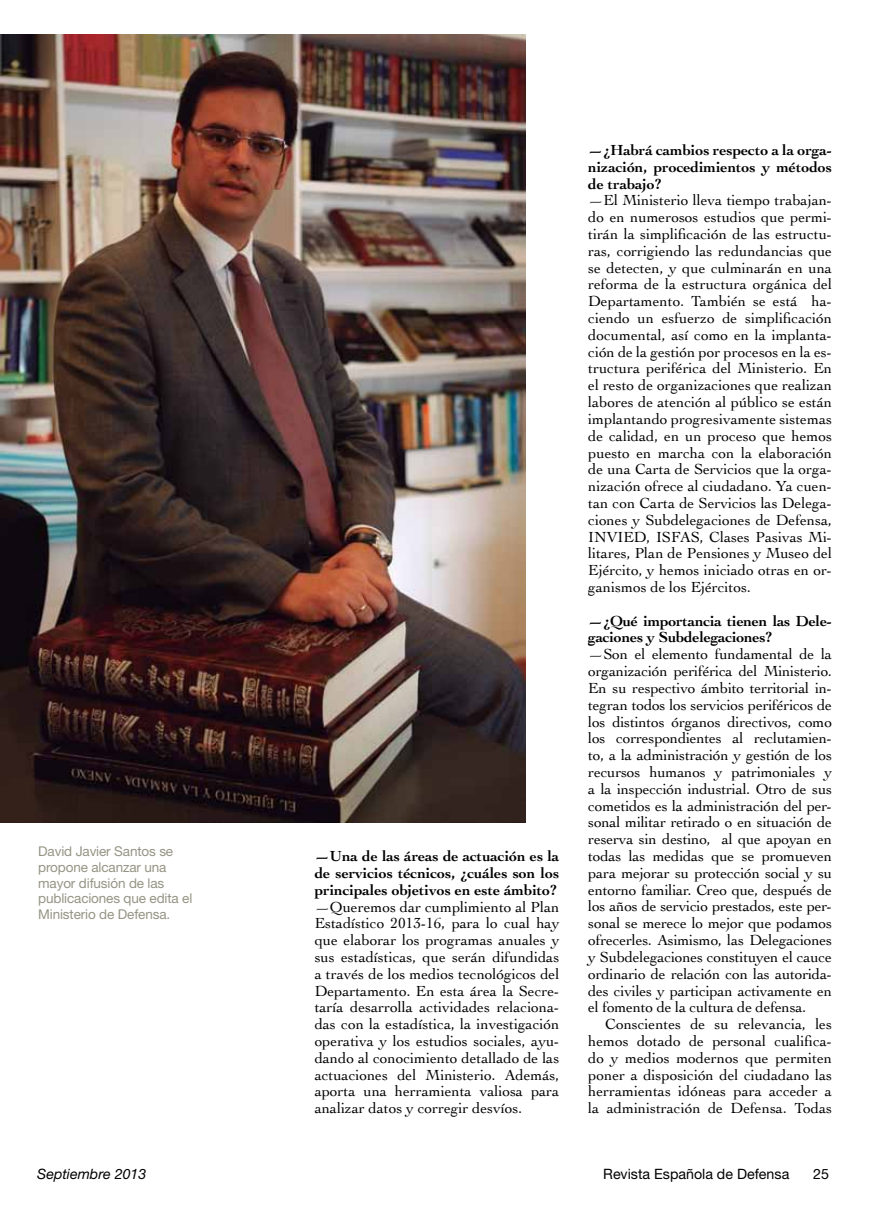
<style>
.page{position:relative;width:893px;height:1217px;background:#fff}
.page>*{position:absolute;margin:0;border:0;box-sizing:border-box;transform-origin:0 0}
.t1{font:15.3px/16.8px "Cochin";color:#000;text-align:justify}
.t2{font:700 15.3px/16.8px "Cochin";color:#000;text-align:justify}
.t3{font:14.25px "Helvetica Neue";color:#000}
.t4{font:italic 14.25px "Helvetica Neue";color:#000}
.t5{font:13.5px/15.8px "Helvetica Neue";letter-spacing:-.01em;color:#959484}
</style>
<div class="page">
<img style="left:0;top:35px;width:525px;height:787px">
<p class="t5" style="left:38px;top:843px;width:156px">David Javier Santos se propone alcanzar una mayor difusión de las publicaciones que edita el<br>Ministerio de Defensa.</p>
<p class="t2" style="left:315px;top:846px;width:246px">—Una de las áreas de actuación es la de servicios técnicos, ¿cuáles son los principales objetivos en este ámbito?</p>
<p class="t1" style="left:315px;top:897px;width:246px">—Queremos dar cumplimiento al Plan Estadístico 2013-16, para lo cual hay que elaborar los programas anuales y sus estadísticas, que serán difundidas a través de los medios tecnológicos del Departamento. En esta área la Secre&shy;taría desarrolla actividades relaciona&shy;das con la estadística, la investigación operativa y los estudios sociales, ayu&shy;dando al conocimiento detallado de las actuaciones del Ministerio. Además, aporta una herramienta valiosa para analizar datos y corregir desvíos.</p>
<p class="t2" style="left:588px;top:141px;width:245px">—¿Habrá cambios respecto a la orga&shy;nización, procedimientos y métodos de trabajo?</p>
<p class="t1" style="left:588px;top:191px;width:245px">—El Ministerio lleva tiempo trabajan&shy;do en numerosos estudios que permi&shy;tirán la simplificación de las estructu&shy;ras, corrigiendo las redundancias que se detecten, y que culminarán en una reforma de la estructura orgánica del Departamento. También se está ha&shy;ciendo un esfuerzo de simplificación documental, así como en la implanta&shy;ción de la gestión por procesos en la es&shy;tructura periférica del Ministerio. En el resto de organizaciones que realizan labores de atención al público se están implantando progresivamente sistemas de calidad, en un proceso que hemos puesto en marcha con la elaboración de una Carta de Servicios que la orga&shy;nización ofrece al ciudadano. Ya cuen&shy;tan con Carta de Servicios las Delega&shy;ciones y Subdelegaciones de Defensa, INVIED, ISFAS, Clases Pasivas Mi&shy;litares, Plan de Pensiones y Museo del Ejército, y hemos iniciado otras en or&shy;ganismos de los Ejércitos.</p>
<p class="t2" style="left:588px;top:611px;width:245px">—¿Qué importancia tienen las Dele&shy;gaciones y Subdelegaciones?</p>
<p class="t1" style="left:588px;top:645px;width:245px">—Son el elemento fundamental de la organización periférica del Ministerio.<br>En su respectivo ámbito territorial in&shy;tegran todos los servicios periféricos de los distintos órganos directivos, como los correspondientes al reclutamien&shy;to, a la administración y gestión de los recursos humanos y patrimoniales y a la inspección industrial. Otro de sus cometidos es la administración del per&shy;sonal militar retirado o en situación de reserva sin destino, al que apoyan en todas las medidas que se promueven para mejorar su protección social y su entorno familiar. Creo que, después de los años de servicio prestados, este per&shy;sonal se merece lo mejor que podamos ofrecerles. Asimismo, las Delegaciones y Subdelegaciones constituyen el cauce ordinario de relación con las autorida&shy;des civiles y participan activamente en el fomento de la cultura de defensa.</p>
<p class="t1" style="left:588px;top:1014px;width:245px;text-indent:17px">Conscientes de su relevancia, les hemos dotado de personal cualifica&shy;do y medios modernos que permiten poner a disposición del ciudadano las herramientas idóneas para acceder a la administración de Defensa. Todas</p>
<p class="t4" style="left:37px;top:1164px;width:111px">Septiembre 2013</p>
<p class="t3" style="left:603px;top:1164px;width:188px">Revista Española de Defensa</p>
<p class="t3" style="left:813px;top:1164px;width:17px">25</p>
</div>
